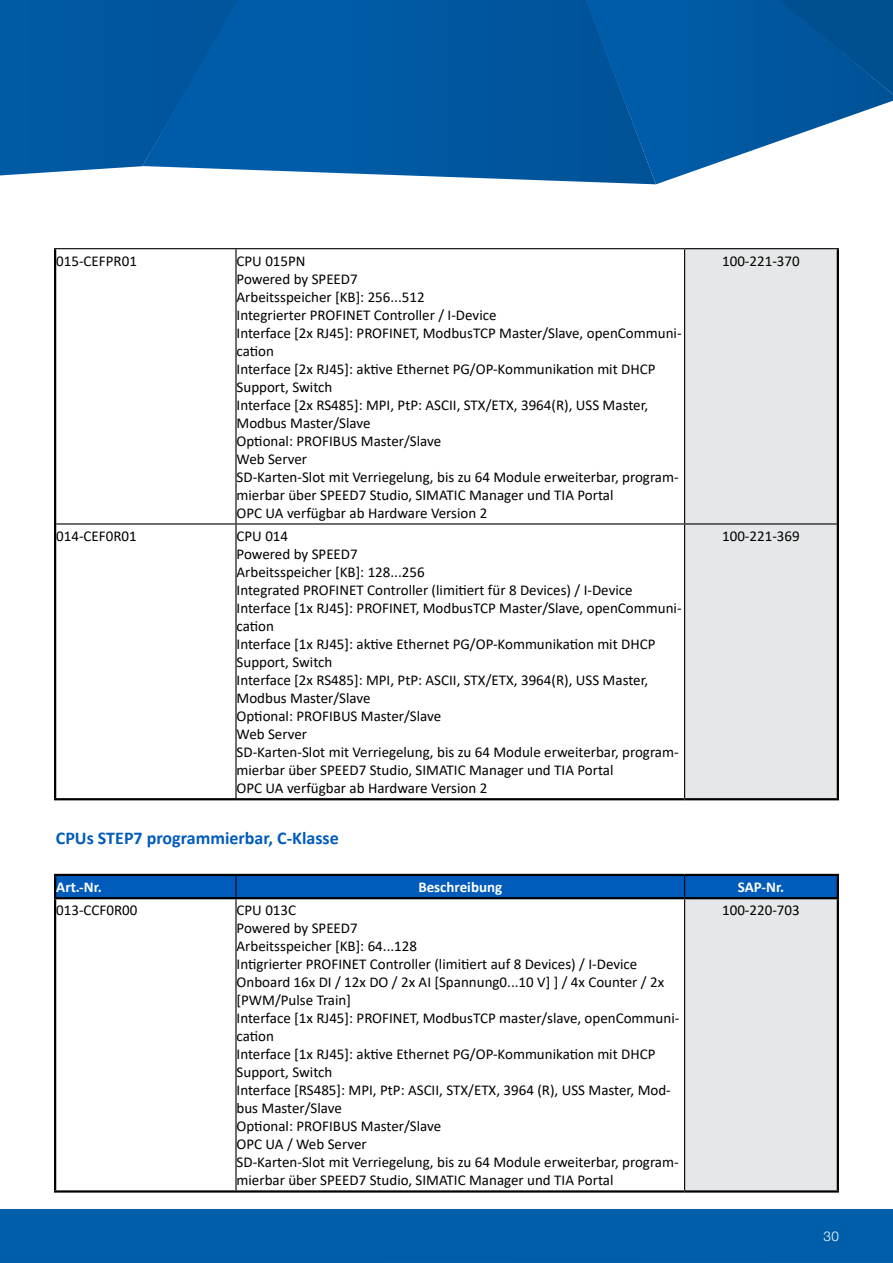
<style>
.page{position:relative;width:893px;height:1263px;background:#fff}
.page>*{position:absolute;margin:0;border:0;box-sizing:border-box;transform-origin:0 0}
.t1{font:700 18px "Calibri";color:#005bbb}
.t2{font:15px/18px "Calibri";color:#000}
.t3{font:700 15px "Calibri";color:#fff}
.t4{font:300 13.5px "Helvetica Neue LTW1 G";color:#fff}
</style>
<div class="page">
<div style="left:0;top:0;width:142px;height:175px;background:#0058a2"></div>
<svg style="left:142px;top:0;width:444px;height:182px;background:#0b60a6"></svg>
<svg style="left:586px;top:0;width:307px;height:184px"></svg>
<div style="left:778px;top:0;width:115px;height:94px;background:#005297"></div>
<div style="left:0;top:1209px;width:893px;height:54px;background:#005da9"></div>
<svg style="left:685px;top:249px;width:153px;height:941px;background:#e6e7e8"></svg>
<div style="left:56px;top:876px;width:781px;height:21px;background:#005bbb"></div>
<hr style="left:236px;top:874px;width:449px;height:2px;background:#000">
<hr style="left:685px;top:874px;width:154px;height:2px;background:#000">
<hr style="left:837px;top:876px;width:2px;height:21px;background:#000">
<hr style="left:236px;top:897px;width:449px;height:2px;background:#000">
<hr style="left:685px;top:897px;width:154px;height:2px;background:#000">
<hr style="left:54px;top:249px;width:2px;height:275px;background:#000">
<hr style="left:235px;top:249px;width:2px;height:274px;background:#000">
<hr style="left:684px;top:249px;width:1px;height:274px;background:#000">
<hr style="left:837px;top:249px;width:2px;height:275px;background:#000">
<hr style="left:54px;top:524px;width:2px;height:274px;background:#000">
<hr style="left:235px;top:524px;width:2px;height:274px;background:#000">
<hr style="left:684px;top:524px;width:1px;height:274px;background:#000">
<hr style="left:54px;top:248px;width:182px;height:1px;background:#000">
<hr style="left:236px;top:248px;width:449px;height:1px;background:#000">
<hr style="left:685px;top:248px;width:154px;height:1px;background:#000">
<hr style="left:56px;top:523px;width:180px;height:1px;background:#000">
<hr style="left:236px;top:523px;width:449px;height:1px;background:#000">
<hr style="left:685px;top:523px;width:152px;height:1px;background:#000">
<hr style="left:837px;top:524px;width:2px;height:274px;background:#000">
<hr style="left:54px;top:798px;width:182px;height:2px;background:#000">
<hr style="left:236px;top:798px;width:449px;height:2px;background:#000">
<hr style="left:685px;top:798px;width:154px;height:2px;background:#000">
<hr style="left:54px;top:876px;width:2px;height:21px;background:#000">
<hr style="left:54px;top:874px;width:182px;height:2px;background:#000">
<hr style="left:54px;top:899px;width:2px;height:291px;background:#000">
<hr style="left:235px;top:899px;width:2px;height:291px;background:#000">
<hr style="left:684px;top:899px;width:1px;height:291px;background:#000">
<hr style="left:837px;top:899px;width:2px;height:291px;background:#000">
<hr style="left:54px;top:897px;width:182px;height:2px;background:#000">
<hr style="left:54px;top:1190px;width:182px;height:2px;background:#000">
<hr style="left:236px;top:1190px;width:449px;height:2px;background:#000">
<hr style="left:685px;top:1190px;width:154px;height:2px;background:#000">
<p class="t2" style="left:56px;top:252px;width:82px">015-CEFPR01</p>
<p class="t2" style="left:237px;top:252px;width:446px">CPU 015PN<br>Powered by SPEED7<br>Arbeitsspeicher [KB]: 256...512<br>Integrierter PROFINET Controller / I-Device<br>Interface [2x RJ45]: PROFINET, ModbusTCP Master/Slave, openCommuni&shy;cation<br>Interface [2x RJ45]: aktive Ethernet PG/OP-Kommunikation mit DHCP Support, Switch<br>Interface [2x RS485]: MPI, PtP: ASCII, STX/ETX, 3964(R), USS Master, Modbus Master/Slave<br>Optional: PROFIBUS Master/Slave<br>Web Server<br>SD-Karten-Slot mit Verriegelung, bis zu 64 Module erweiterbar, program&shy;mierbar über SPEED7 Studio, SIMATIC Manager und TIA Portal<br>OPC UA verfügbar ab Hardware Version 2</p>
<p class="t2" style="left:722px;top:252px;width:79px">100-221-370</p>
<p class="t2" style="left:56px;top:527px;width:82px">014-CEF0R01</p>
<p class="t2" style="left:237px;top:527px;width:446px">CPU 014<br>Powered by SPEED7<br>Arbeitsspeicher [KB]: 128...256<br>Integrated PROFINET Controller (limitiert für 8 Devices) / I-Device Interface [1x RJ45]: PROFINET, ModbusTCP Master/Slave, openCommuni&shy;cation<br>Interface [1x RJ45]: aktive Ethernet PG/OP-Kommunikation mit DHCP Support, Switch<br>Interface [2x RS485]: MPI, PtP: ASCII, STX/ETX, 3964(R), USS Master, Modbus Master/Slave<br>Optional: PROFIBUS Master/Slave<br>Web Server<br>SD-Karten-Slot mit Verriegelung, bis zu 64 Module erweiterbar, program&shy;mierbar über SPEED7 Studio, SIMATIC Manager und TIA Portal<br>OPC UA verfügbar ab Hardware Version 2</p>
<p class="t2" style="left:722px;top:527px;width:79px">100-221-369</p>
<p class="t1" style="left:56px;top:825px;width:284px">CPUs STEP7 programmierbar, C-Klasse</p>
<p class="t3" style="left:56px;top:877px;width:47px">Art.-Nr.</p>
<p class="t3" style="left:418px;top:877px;width:85px">Beschreibung</p>
<p class="t3" style="left:738px;top:877px;width:48px">SAP-Nr.</p>
<p class="t2" style="left:56px;top:901px;width:83px">013-CCF0R00</p>
<p class="t2" style="left:237px;top:901px;width:444px">CPU 013C<br>Powered by SPEED7<br>Arbeitsspeicher [KB]: 64...128<br>Intigrierter PROFINET Controller (limitiert auf 8 Devices) / I-Device Onboard 16x DI / 12x DO / 2x AI [Spannung0...10 V] ] / 4x Counter / 2x [PWM/Pulse Train]<br>Interface [1x RJ45]: PROFINET, ModbusTCP master/slave, openCommuni&shy;cation<br>Interface [1x RJ45]: aktive Ethernet PG/OP-Kommunikation mit DHCP Support, Switch<br>Interface [RS485]: MPI, PtP: ASCII, STX/ETX, 3964 (R), USS Master, Mod&shy;bus Master/Slave<br>Optional: PROFIBUS Master/Slave<br>OPC UA / Web Server<br>SD-Karten-Slot mit Verriegelung, bis zu 64 Module erweiterbar, program&shy;mierbar über SPEED7 Studio, SIMATIC Manager und TIA Portal</p>
<p class="t2" style="left:722px;top:901px;width:79px">100-220-703</p>
<p class="t4" style="left:823px;top:1228px;width:17px">30</p>
</div>
